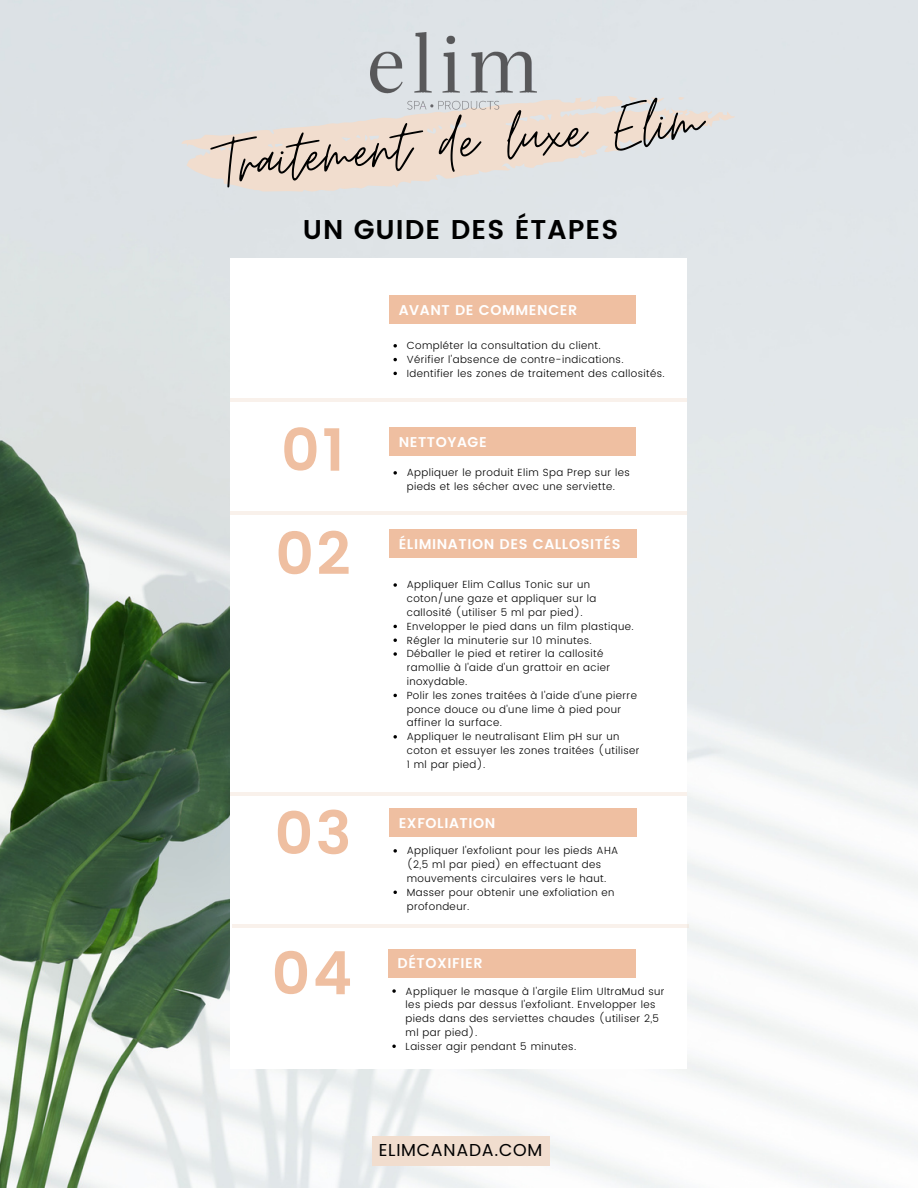
<style>
.page{position:relative;width:918px;height:1188px;background:#fff}
.page>*{position:absolute;margin:0;border:0;box-sizing:border-box;transform-origin:0 0}
.t1{font:75.75px "Moon Time";color:#000}
.t2{font:600 59.7px "Poppins";letter-spacing:.04em;color:#efbfa1}
.t3{font:600 27.15px "Poppins";letter-spacing:.04em;color:#000}
.t4{font:17.25px "Poppins";letter-spacing:.04em;color:#000}
.t5{font:600 14.1px "Poppins";letter-spacing:.04em;color:#fff}
.t6{font:300 10.35px/13.8px "Poppins";letter-spacing:.04em;color:#000}
</style>
<div class="page">
<img style="left:0;top:0;width:918px;height:1188px">
<div style="left:372px;top:1136px;width:177px;height:29px;background:#f1ddce"></div>
<svg style="left:180px;top:90px;width:558px;height:109px;background:#e7e0db"></svg>
<div style="left:230px;top:258px;width:457px;height:810px;background:#fff"></div>
<hr style="left:230px;top:398px;width:457px;height:4px;background:#f9f1eb">
<div style="left:389px;top:296px;width:247px;height:28px;background:#efbfa1"></div>
<hr style="left:230px;top:511px;width:457px;height:3px;background:#f1ddce">
<div style="left:389px;top:427px;width:247px;height:28px;background:#efbfa1"></div>
<div style="left:389px;top:529px;width:248px;height:29px;background:#efbfa1"></div>
<hr style="left:230px;top:792px;width:457px;height:4px;background:#f9f1eb">
<div style="left:389px;top:809px;width:248px;height:28px;background:#efbfa1"></div>
<img style="left:370px;top:33px;width:167px;height:81px">
<svg style="left:393px;top:344px;width:4px;height:4px"></svg>
<svg style="left:393px;top:358px;width:4px;height:3px"></svg>
<svg style="left:393px;top:372px;width:4px;height:3px"></svg>
<svg style="left:393px;top:471px;width:4px;height:4px"></svg>
<svg style="left:393px;top:583px;width:4px;height:4px"></svg>
<svg style="left:393px;top:625px;width:4px;height:3px"></svg>
<svg style="left:393px;top:639px;width:4px;height:3px"></svg>
<svg style="left:393px;top:652px;width:4px;height:4px"></svg>
<svg style="left:393px;top:694px;width:4px;height:3px"></svg>
<svg style="left:393px;top:735px;width:4px;height:4px"></svg>
<svg style="left:393px;top:849px;width:4px;height:4px"></svg>
<svg style="left:393px;top:891px;width:4px;height:3px"></svg>
<hr style="left:232px;top:924px;width:457px;height:3px;background:#f1ddce">
<div style="left:388px;top:949px;width:248px;height:28px;background:#efbfa1"></div>
<svg style="left:392px;top:989px;width:4px;height:4px"></svg>
<svg style="left:392px;top:1045px;width:4px;height:3px"></svg>
<p class="t1" style="left:215px;top:117px;width:487px;rotate:-5deg">Traitement de luxe Elim</p>
<p class="t3" style="left:303px;top:214px;width:317px">UN GUIDE DES ÉTAPES</p>
<p class="t5" style="left:399px;top:302px;width:180px">AVANT DE COMMENCER</p>
<p class="t2" style="left:281px;top:415px;width:65px">01</p>
<p class="t2" style="left:275px;top:519px;width:77px">02</p>
<p class="t2" style="left:275px;top:799px;width:78px">03</p>
<p class="t2" style="left:272px;top:939px;width:82px">04</p>
<p class="t6" style="left:407px;top:339px;width:195px">Compléter la consultation du client.</p>
<p class="t6" style="left:407px;top:353px;width:218px">Vérifier l'absence de contre-indications.</p>
<p class="t6" style="left:407px;top:366px;width:260px">Identifier les zones de traitement des callosités.</p>
<p class="t5" style="left:399px;top:434px;width:90px">NETTOYAGE</p>
<p class="t6" style="left:407px;top:466px;width:224px">Appliquer le produit Elim Spa Prep sur les pieds et les sécher avec une serviette.</p>
<p class="t5" style="left:399px;top:536px;width:223px">ÉLIMINATION DES CALLOSITÉS</p>
<p class="t6" style="left:407px;top:578px;width:191px">Appliquer Elim Callus Tonic sur un coton/une gaze et appliquer sur la callosité (utiliser 5 ml par pied).</p>
<p class="t6" style="left:407px;top:619px;width:229px">Envelopper le pied dans un film plastique.</p>
<p class="t6" style="left:407px;top:633px;width:187px">Régler la minuterie sur 10 minutes.</p>
<p class="t6" style="left:407px;top:647px;width:205px">Déballer le pied et retirer la callosité ramollie à l'aide d'un grattoir en acier inoxydable.</p>
<p class="t6" style="left:407px;top:688px;width:232px">Polir les zones traitées à l'aide d'une pierre ponce douce ou d'une lime à pied pour affiner la surface.</p>
<p class="t6" style="left:407px;top:730px;width:234px">Appliquer le neutralisant Elim pH sur un coton et essuyer les zones traitées (utiliser<br>1 ml par pied).</p>
<p class="t5" style="left:399px;top:815px;width:98px">EXFOLIATION</p>
<p class="t6" style="left:407px;top:844px;width:213px">Appliquer l'exfoliant pour les pieds AHA (2,5 ml par pied) en effectuant des mouvements circulaires vers le haut.</p>
<p class="t6" style="left:407px;top:885px;width:209px">Masser pour obtenir une exfoliation en profondeur.</p>
<p class="t5" style="left:398px;top:955px;width:87px">DÉTOXIFIER</p>
<p class="t6" style="left:406px;top:984px;width:261px">Appliquer le masque à l'argile Elim UltraMud sur les pieds par dessus l'exfoliant. Envelopper les pieds dans des serviettes chaudes (utiliser 2,5 ml par pied).</p>
<p class="t6" style="left:406px;top:1039px;width:172px">Laisser agir pendant 5 minutes.</p>
<p class="t4" style="left:379px;top:1140px;width:165px">ELIMCANADA.COM</p>
</div>
